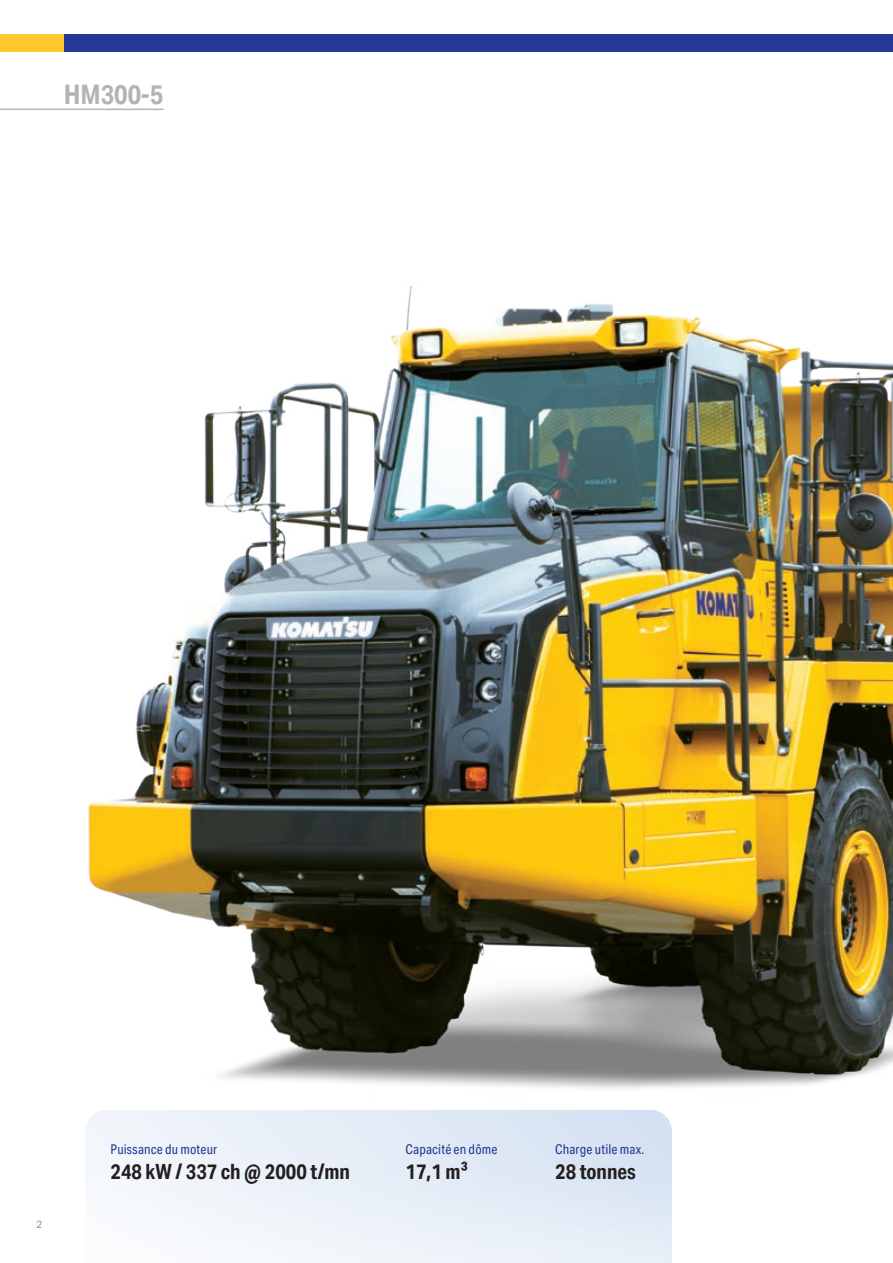
<style>
.page{position:relative;width:893px;height:1263px;background:#fff}
.page>*{position:absolute;margin:0;border:0;box-sizing:border-box;transform-origin:0 0}
.t1{font:700 27px "Aktiv Grotesk Cd";color:#b2b3b7}
.t2{font:700 21px "Aktiv Grotesk Cd";color:#231f20}
.t3{font:13.5px "Aktiv Grotesk Cd";letter-spacing:.01em;color:#263895}
.t4{font:10.5px "Aktiv Grotesk";color:#939598}
</style>
<div class="page">
<svg style="left:85px;top:1110px;width:587px;height:153px"></svg>
<img style="left:88px;top:286px;width:805px;height:803px">
<hr style="left:0;top:109px;width:163px;height:1px;background:#b2b3b7">
<div style="left:0;top:34px;width:143px;height:17px;background:#fec92d"></div>
<div style="left:64px;top:34px;width:829px;height:17px;background:#263895"></div>
<h1 class="t1" style="left:64px;top:79px;width:101px">HM300-5</h1>
<p class="t4" style="left:36px;top:1218px;width:8px">2</p>
<p class="t3" style="left:111px;top:1141px;width:108px">Puissance du moteur</p>
<h2 class="t2" style="left:111px;top:1159px;width:241px">248 kW / 337 ch @ 2000 t/mn</h2>
<p class="t3" style="left:405px;top:1141px;width:93px">Capacité en dôme</p>
<h2 class="t2" style="left:405px;top:1159px;width:64px">17,1 m³</h2>
<p class="t3" style="left:555px;top:1141px;width:91px">Charge utile max.</p>
<h2 class="t2" style="left:555px;top:1159px;width:82px">28 tonnes</h2>
</div>
